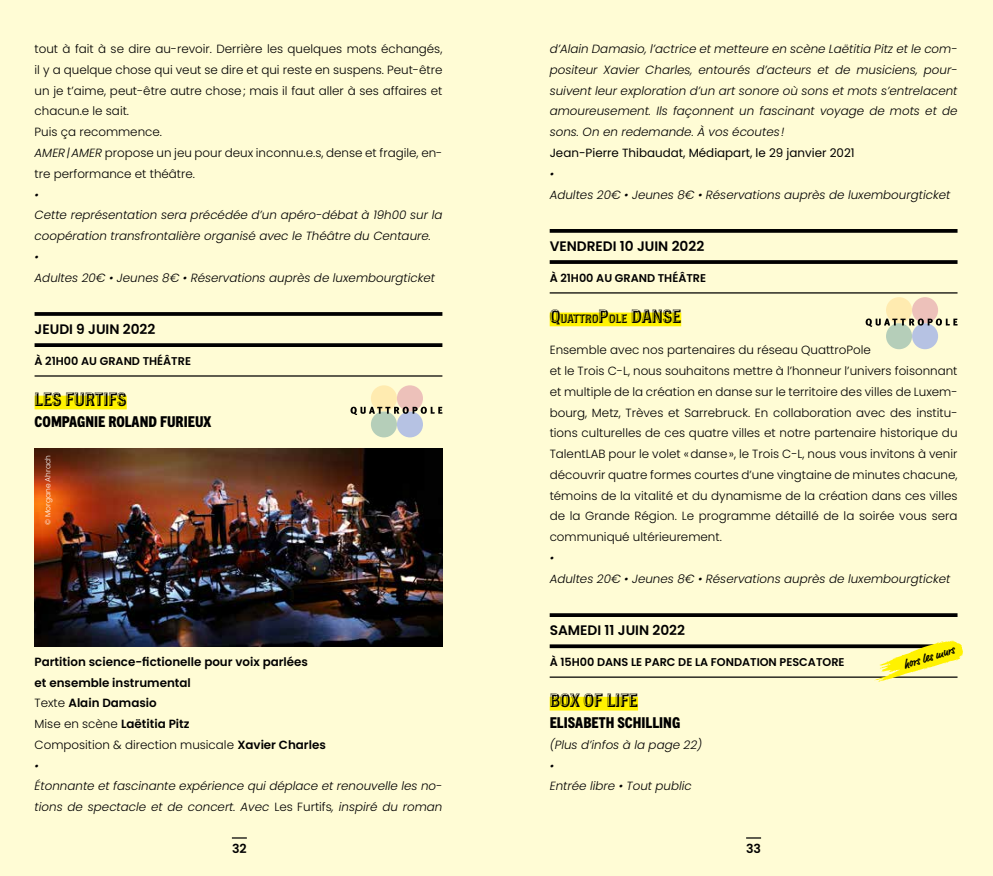
<style>
.page{position:relative;width:993px;height:876px;background:#fff}
.page>*{position:absolute;margin:0;border:0;box-sizing:border-box;transform-origin:0 0}
.t1{font:18.75px "Trade Gothic Display 2 Layer 1";color:#000}
.t2{font:15px "Trade Gothic Display 2 Base";color:#000}
.t3{font:600 13.75px "Poppins";color:#000}
.t4{font:12.5px "Trade Gothic Display 2 Layer 1";color:#000}
.t5{font:600 12.5px "Poppins";color:#000}
.t6{font:italic 300 11.88px/20.8px "Poppins";color:#000}
.t7{font:300 11.88px/20.8px "Poppins";color:#000}
.t8{font:11.88px "Poppins";color:#000}
.t9{font:700 11.75px "Market Pro";color:#000}
.t10{font:600 11.25px "Poppins";color:#000}
.t11{font:300 7.5px "Poppins";color:#fff}
.s1{font-style:italic}
.s2{font-weight:600;font-style:normal}
.s3{font-style:normal}
.s4{font-size:18.75px}
</style>
<div class="page">
<div style="left:0;top:0;width:498px;height:875px;background:#fffcd5"></div>
<div style="left:496px;top:0;width:496px;height:875px;background:#fffcd5"></div>
<svg style="left:232px;top:837px;width:15px;height:1px"></svg>
<svg style="left:746px;top:837px;width:14px;height:1px"></svg>
<svg style="left:35px;top:312px;width:407px;height:4px;background:#0f0f0c"></svg>
<svg style="left:35px;top:343px;width:407px;height:4px;background:#0f0f0c"></svg>
<hr style="left:35px;top:375px;width:407px;height:1px;background:#000">
<div style="left:35px;top:395px;width:92px;height:14px;background:#fff200"></div>
<img style="left:35px;top:448px;width:407px;height:198px">
<svg style="left:549px;top:229px;width:408px;height:4px;background:#0f0f0c"></svg>
<svg style="left:549px;top:260px;width:408px;height:4px;background:#0f0f0c"></svg>
<hr style="left:549px;top:292px;width:408px;height:1px;background:#000">
<div style="left:549px;top:312px;width:132px;height:14px;background:#fff200"></div>
<hr style="left:549px;top:613px;width:408px;height:3px;background:#000">
<svg style="left:549px;top:644px;width:325px;height:4px"></svg>
<hr style="left:549px;top:676px;width:408px;height:1px;background:#000">
<div style="left:549px;top:696px;width:89px;height:14px;background:#fff200"></div>
<div style="left:371px;top:411px;width:26px;height:26px;background:#b5ceb9;border-radius:50%"></div>
<div style="left:371px;top:385px;width:26px;height:26px;background:#ffebb0;border-radius:50%"></div>
<div style="left:397px;top:411px;width:26px;height:26px;background:#b6c2e3;border-radius:50%"></div>
<div style="left:397px;top:385px;width:26px;height:26px;background:#edc1ba;border-radius:50%"></div>
<svg style="left:350px;top:406px;width:92px;height:9px"></svg>
<div style="left:885px;top:323px;width:26px;height:26px;background:#b5ceb9;border-radius:50%"></div>
<div style="left:885px;top:297px;width:26px;height:26px;background:#ffebb0;border-radius:50%"></div>
<div style="left:911px;top:323px;width:26px;height:26px;background:#b6c2e3;border-radius:50%"></div>
<div style="left:911px;top:297px;width:26px;height:26px;background:#edc1ba;border-radius:50%"></div>
<svg style="left:865px;top:318px;width:92px;height:9px"></svg>
<svg style="left:874px;top:640px;width:88px;height:41px"></svg>
<p class="t7" style="left:35px;top:39px;width:409px">tout à fait à se dire au-revoir. Derrière les quelques mots échangés, il y a quelque chose qui veut se dire et qui reste en suspens. Peut-être un je t’aime, peut-être autre chose; mais il faut aller à ses affaires et chacun.e le sait.<br>Puis ça recommence.<br><span class="s1">AMER|AMER</span> propose un jeu pour deux inconnu.e.s, dense et fragile, en&shy;tre performance et théâtre.</p>
<p class="t6" style="left:35px;top:184px;width:409px">•<br>Cette représentation sera précédée d’un apéro-débat à 19h00 sur la coopération transfrontalière organisé avec le Théâtre du Centaure.<br>•<br>Adultes 20€ • Jeunes 8€ • Réservations auprès de luxembourgticket</p>
<p class="t3" style="left:35px;top:320px;width:122px">JEUDI 9 JUIN 2022</p>
<p class="t10" style="left:35px;top:354px;width:158px">À 21H00 AU GRAND THÉÂTRE</p>
<h1 class="t1" style="left:35px;top:386px;width:94px">LES FURTIFS</h1>
<p class="t2" style="left:35px;top:411px;width:178px">COMPAGNIE ROLAND FURIEUX</p>
<p class="t11" style="left:43px;top:525px;width:72px;rotate:-90deg">© Morgane Ahrach</p>
<p class="t6" style="left:35px;top:651px;width:409px"><span class="s2">Partition science-fictionelle pour voix parlées<br>et ensemble instrumental<br></span><span class="s3">Texte</span> <span class="s2">Alain Damasio<br></span><span class="s3">Mise en scè ne</span> <span class="s2">Laëtitia Pitz<br></span><span class="s3">Composition &amp; direction musicale</span> <span class="s2">Xavier Charles<br></span>•<br>Étonnante et fascinante expérience qui déplace et renouvelle les no&shy;tions de spectacle et de concert. Avec <span class="s3">Les Furtifs</span>, inspiré du roman</p>
<p class="t6" style="left:549px;top:39px;width:409px;text-align:justify">d’Alain Damasio, l’actrice et metteure en scène Laëtitia Pitz et le com&shy;positeur Xavier Charles, entourés d’acteurs et de musiciens, pour&shy;suivent leur exploration d’un art sonore où sons et mots s’entrelacent amoureusement. Ils façonnent un fascinant voyage de mots et de sons. On en redemande. À vos écoutes!</p>
<p class="t8" style="left:549px;top:146px;width:306px">Jean-Pierre Thibaudat, Médiapart, le 29 janvier 2021</p>
<p class="t6" style="left:549px;top:163px;width:402px">•<br>Adultes 20€ • Jeunes 8€ • Réservations auprès de luxembourgticket</p>
<p class="t3" style="left:549px;top:237px;width:156px">VENDREDI 10 JUIN 2022</p>
<p class="t10" style="left:549px;top:271px;width:158px">À 21H00 AU GRAND THÉÂTRE</p>
<p class="t4" style="left:549px;top:310px;width:133px"><span class="s4">Q</span>UATTRO<span class="s4">P</span>OLE <span class="s4">DANSE</span></p>
<p class="t7" style="left:549px;top:340px;width:409px">Ensemble avec nos partenaires du réseau QuattroPole<br>et le Trois C-L, nous souhaitons mettre à l’honneur l’univers foisonnant et multiple de la création en danse sur le territoire des villes de Luxem&shy;bourg, Metz, Trèves et Sarrebruck. En collaboration avec des institu&shy;tions culturelles de ces quatre villes et notre partenaire historique du TalentLAB pour le volet «danse», le Trois C-L, nous vous invitons à venir découvrir quatre formes courtes d’une vingtaine de minutes chacune, témoins de la vitalité et du dynamisme de la création dans ces villes de la Grande Région. Le programme détaillé de la soirée vous sera communiqué ultérieurement.</p>
<p class="t6" style="left:549px;top:547px;width:402px">•<br>Adultes 20€ • Jeunes 8€ • Réservations auprès de luxembourgticket</p>
<p class="t3" style="left:549px;top:621px;width:137px">SAMEDI 11 JUIN 2022</p>
<p class="t10" style="left:549px;top:655px;width:296px">À 15H00 DANS LE PARC DE LA FONDATION PESCATORE</p>
<h1 class="t1" style="left:549px;top:687px;width:90px">BOX OF LIFE</h1>
<p class="t2" style="left:549px;top:712px;width:132px">ELISABETH SCHILLING</p>
<p class="t6" style="left:549px;top:734px;width:154px">(Plus d’infos à la page 22) •<br>Entrée libre • Tout public</p>
<p class="t9" style="left:901px;top:657px;width:54px;rotate:-18deg">hors les murs</p>
<p class="t5" style="left:232px;top:840px;width:16px">32</p>
<p class="t5" style="left:745px;top:840px;width:16px">33</p>
</div>
